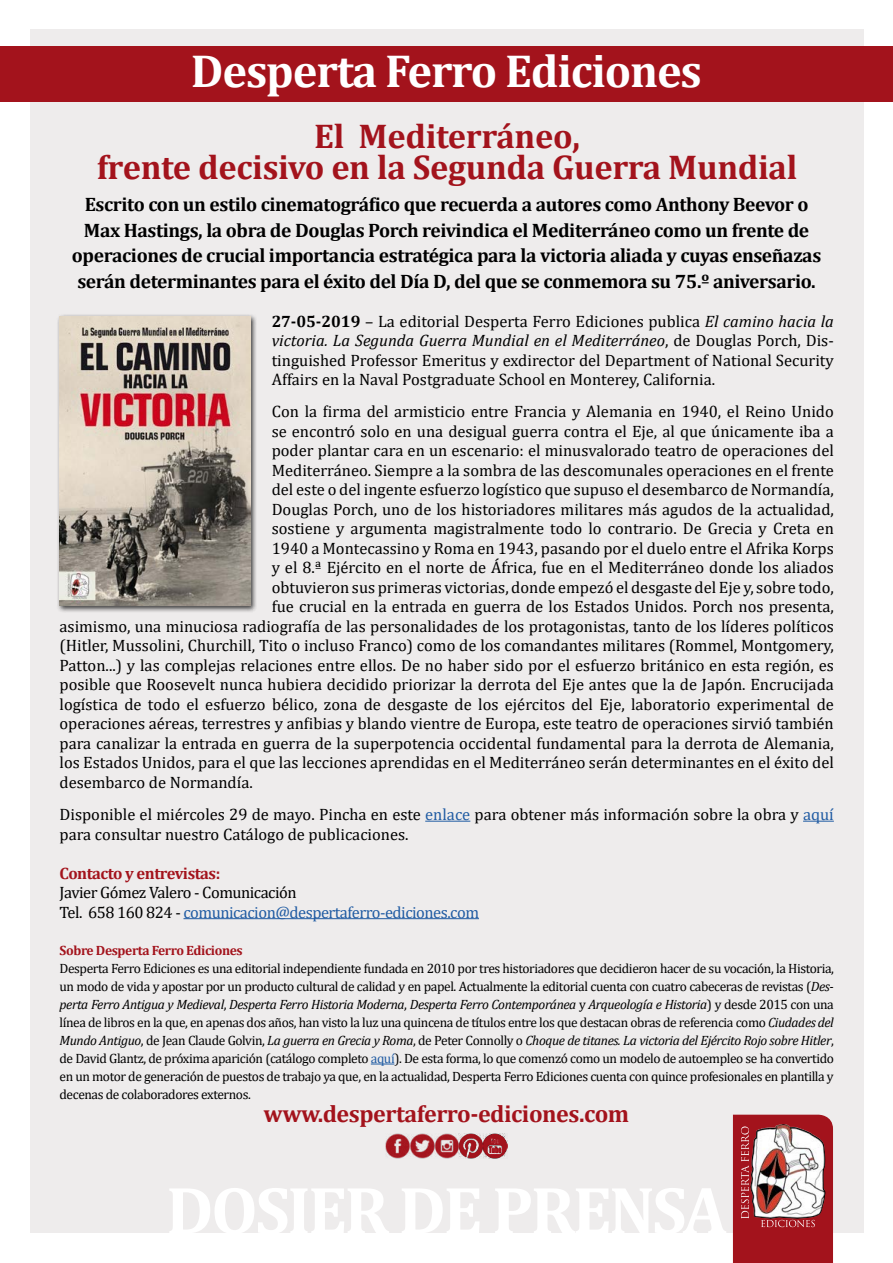
<style>
.page{position:relative;width:893px;height:1263px;background:#fff}
.page>*{position:absolute;margin:0;border:0;box-sizing:border-box;transform-origin:0 0}
.t1{font:700 46.5px "Cambria";letter-spacing:-.025em;color:#fff}
.t2{font:700 34.5px "Cambria";letter-spacing:-.01em;color:#a3131c}
.t3{font:700 24px "Cambria";letter-spacing:-.02em;color:#a3131c}
.t4{font:700 19.5px/25.5px "Cambria";letter-spacing:-.02em;color:#000;text-align:center}
.t5{font:16.5px/19.5px "Cambria";color:#000;text-align:justify}
.t6{font:16.5px "Cambria";letter-spacing:-.03em;color:#215ca3}
.t7{font:16.5px "Cambria";letter-spacing:-.03em;color:#000}
.t8{font:700 16.5px "Cambria";letter-spacing:-.03em;color:#a3131c}
.t9{font:13.5px/18px "Cambria";letter-spacing:-.03em;color:#000;text-align:justify}
.t10{font:700 13.5px "Cambria";letter-spacing:-.03em;color:#a3131c}
.s1{font-weight:700}
.s2{font-style:italic}
.s3{color:#215ca3}
.s4{color:#000}
</style>
<div class="page">
<div style="left:30px;top:30px;width:833px;height:1203px;background:#eeecec"></div>
<svg style="left:733px;top:1115px;width:100px;height:148px;background:#b25c60"></svg>
<div style="left:0;top:47px;width:893px;height:55px;background:#a3131c"></div>
<hr style="left:425px;top:821px;width:45px;height:1px;background:#215ca3">
<hr style="left:803px;top:821px;width:31px;height:1px;background:#215ca3">
<hr style="left:183px;top:918px;width:296px;height:1px;background:#215ca3">
<svg style="left:371px;top:1064px;width:23px;height:1px"></svg>
<div style="left:57px;top:313px;width:200px;height:300px;background:#000;opacity:.75"></div>
<img style="left:60px;top:316px;width:190px;height:290px">
<img style="left:483px;top:1134px;width:25px;height:25px">
<img style="left:385px;top:1134px;width:98px;height:25px">
<p class="t1" style="left:191px;top:39px;width:512px">Desperta Ferro Ediciones</p>
<p class="t2" style="left:314px;top:112px;width:267px">El Mediterráneo,</p>
<p class="t2" style="left:97px;top:143px;width:702px">frente decisivo en la Segunda Guerra Mundial</p>
<p class="t4" style="left:72px;top:191px;width:751px">Escrito con un estilo cinematográfico que recuerda a autores como Anthony Beevor o Max Hastings, la obra de Douglas Porch reivindica el Mediterráneo como un frente de operaciones de crucial importancia estratégica para la victoria aliada y cuyas enseñazas serán determinantes para el éxito del Día D, del que se conmemora su 75.º aniversario.</p>
<p class="t5" style="left:272px;top:311px;width:564px"><span class="s1">27-05-2019</span> – La editorial Desperta Ferro Ediciones publica <span class="s2">El camino hacia la victoria. La Segunda Guerra Mundial en el Mediterráneo</span>, de Douglas Porch, Dis&shy;tinguished Professor Emeritus y exdirector del Department of National Security Affairs en la Naval Postgraduate School en Monterey, California.</p>
<p class="t5" style="left:272px;top:402px;width:564px">Con la firma del armisticio entre Francia y Alemania en 1940, el Reino Unido</p>
<p class="t5" style="left:272px;top:421px;width:564px">se encontró solo en una desigual guerra contra el Eje, al que únicamente iba a</p>
<p class="t5" style="left:272px;top:441px;width:564px">poder plantar cara en un escenario: el minusvalorado teatro de operaciones del</p>
<p class="t5" style="left:272px;top:460px;width:564px">Mediterráneo. Siempre a la sombra de las descomunales operaciones en el frente</p>
<p class="t5" style="left:272px;top:480px;width:564px">del este o del ingente esfuerzo logístico que supuso el desembarco de Normandía,</p>
<p class="t5" style="left:272px;top:499px;width:564px">Douglas Porch, uno de los historiadores militares más agudos de la actualidad,</p>
<p class="t5" style="left:272px;top:519px;width:564px">sostiene y argumenta magistralmente todo lo contrario. De Grecia y Creta en</p>
<p class="t5" style="left:272px;top:538px;width:564px">1940 a Montecassino y Roma en 1943, pasando por el duelo entre el Afrika Korps</p>
<p class="t5" style="left:272px;top:558px;width:564px">y el 8.ª Ejército en el norte de África, fue en el Mediterráneo donde los aliados</p>
<p class="t5" style="left:272px;top:577px;width:564px">obtuvieron sus primeras victorias, donde empezó el desgaste del Eje y, sobre todo,</p>
<p class="t5" style="left:272px;top:597px;width:564px">fue crucial en la entrada en guerra de los Estados Unidos. Porch nos presenta,</p>
<p class="t5" style="left:60px;top:616px;width:776px">asimismo, una minuciosa radiografía de las personalidades de los protagonistas, tanto de los líderes políticos</p>
<p class="t5" style="left:60px;top:636px;width:776px">(Hitler, Mussolini, Churchill, Tito o incluso Franco) como de los comandantes militares (Rommel, Montgomery,</p>
<p class="t5" style="left:60px;top:655px;width:776px">Patton...) y las complejas relaciones entre ellos. De no haber sido por el esfuerzo británico en esta región, es</p>
<p class="t5" style="left:60px;top:675px;width:776px">posible que Roosevelt nunca hubiera decidido priorizar la derrota del Eje antes que la de Japón. Encrucijada</p>
<p class="t5" style="left:60px;top:694px;width:776px">logística de todo el esfuerzo bélico, zona de desgaste de los ejércitos del Eje, laboratorio experimental de</p>
<p class="t5" style="left:60px;top:714px;width:776px">operaciones aéreas, terrestres y anfibias y blando vientre de Europa, este teatro de operaciones sirvió también</p>
<p class="t5" style="left:60px;top:733px;width:776px">para canalizar la entrada en guerra de la superpotencia occidental fundamental para la derrota de Alemania,</p>
<p class="t5" style="left:60px;top:753px;width:776px">los Estados Unidos, para el que las lecciones aprendidas en el Mediterráneo serán determinantes en el éxito del</p>
<p class="t5" style="left:60px;top:772px;width:195px">desembarco de Normandía.</p>
<p class="t5" style="left:60px;top:805px;width:776px">Disponible el miércoles 29 de mayo. Pincha en este <span class="s3">enlace</span> para obtener más información sobre la obra y <span class="s3">aquí </span>para consultar nuestro Catálogo de publicaciones.</p>
<p class="t8" style="left:60px;top:861px;width:162px">Contacto y entrevistas:</p>
<p class="t7" style="left:60px;top:883px;width:239px">Javier Gómez Valero - Comunicación</p>
<p class="t6" style="left:60px;top:902px;width:421px"><span class="s4">Tel. 658 160 824 -</span> comunicacion@despertaferro-ediciones.com</p>
<p class="t10" style="left:60px;top:941px;width:185px">Sobre Desperta Ferro Ediciones</p>
<p class="t9" style="left:60px;top:959px;width:776px">Desperta Ferro Ediciones es una editorial independiente fundada en 2010 por tres historiadores que decidieron hacer de su vocación, la Historia, un modo de vida y apostar por un producto cultural de calidad y en papel. Actualmente la editorial cuenta con cuatro cabeceras de revistas (<span class="s2">Des&shy;perta Ferro Antigua y Medieval</span>, <span class="s2">Desperta Ferro Historia Moderna</span>, <span class="s2">Desperta Ferro Contemporánea</span> y <span class="s2">Arqueología e Historia</span>) y desde 2015 con una línea de libros en la que, en apenas dos años, han visto la luz una quincena de títulos entre los que destacan obras de referencia como <span class="s2">Ciudades del Mundo Antiguo</span>, de Jean Claude Golvin, <span class="s2">La guerra en Grecia y Roma</span>, de Peter Connolly o <span class="s2">Choque de titanes. La victoria del Ejército Rojo sobre Hitler</span>, de David Glantz, de próxima aparición (catálogo completo <span class="s3">aquí</span>). De esta forma, lo que comenzó como un modelo de autoempleo se ha convertido en un motor de generación de puestos de trabajo ya que, en la actualidad, Desperta Ferro Ediciones cuenta con quince profesionales en plantilla y decenas de colaboradores externos.</p>
<p class="t3" style="left:264px;top:1097px;width:367px">www.despertaferro-ediciones.com</p>
</div>
